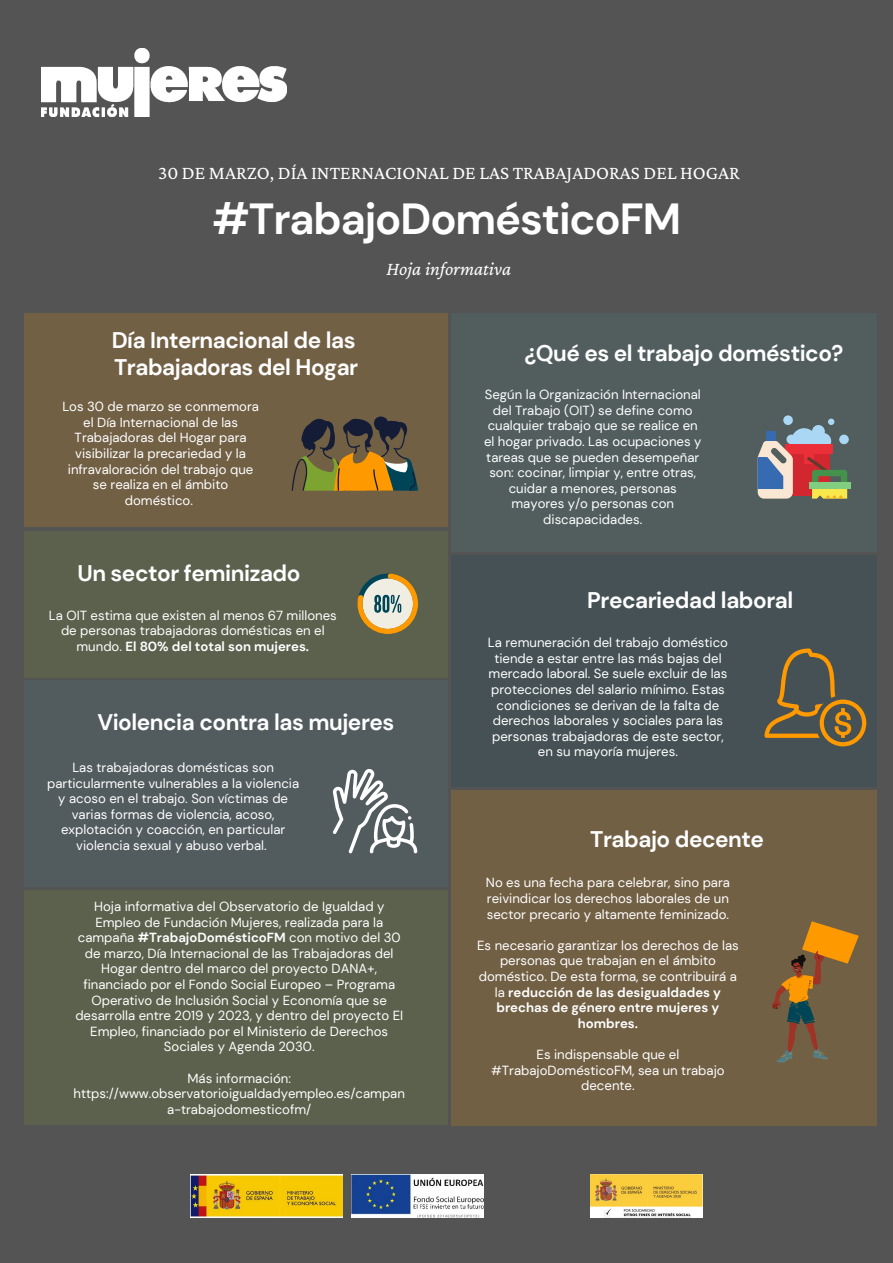
<style>
.page{position:relative;width:893px;height:1263px;background:#545454}
.page>*{position:absolute;margin:0;border:0;box-sizing:border-box;transform-origin:0 0}
.t1{font:700 43.42px "DM Sans";letter-spacing:-.025em;color:#fff}
.t2{font:700 22.58px "DM Sans";letter-spacing:-.02em;color:#fff}
.t3{font:19.35px "Crimson Pro";color:#fff}
.t4{font:italic 19.35px "Crimson Pro";color:#fff}
.t5{font:13.2px/15.6px "DM Sans";color:#fff;text-align:center}
.s1{font-weight:700}
</style>
<div class="page">
<div style="left:24px;top:531px;width:424px;height:146px;background:#5b614d"></div>
<div style="left:451px;top:313px;width:425px;height:239px;background:#525e5e"></div>
<div style="left:451px;top:555px;width:425px;height:232px;background:#455154"></div>
<div style="left:24px;top:680px;width:424px;height:207px;background:#525b5d"></div>
<div style="left:451px;top:790px;width:425px;height:335px;background:#726045"></div>
<div style="left:24px;top:890px;width:424px;height:235px;background:#5b614d"></div>
<div style="left:24px;top:313px;width:424px;height:214px;background:#726045"></div>
<img style="left:41px;top:48px;width:245px;height:69px">
<img style="left:351px;top:1174px;width:132px;height:43px">
<img style="left:191px;top:1174px;width:151px;height:43px">
<img style="left:590px;top:1174px;width:113px;height:43px">
<svg style="left:292px;top:416px;width:126px;height:75px"></svg>
<svg style="left:783px;top:415px;width:10px;height:10px"></svg>
<div style="left:809px;top:483px;width:41px;height:6px;background:#82ce81"></div>
<svg style="left:757px;top:419px;width:90px;height:80px"></svg>
<svg style="left:357px;top:573px;width:61px;height:61px"></svg>
<svg style="left:764px;top:648px;width:102px;height:98px"></svg>
<svg style="left:333px;top:769px;width:84px;height:84px"></svg>
<svg style="left:772px;top:921px;width:87px;height:141px"></svg>
<p class="t3" style="left:158px;top:161px;width:583px">30 DE MARZO, DÍA INTERNACIONAL DE LAS TRABAJADORAS DEL HOGAR</p>
<p class="t1" style="left:212px;top:191px;width:470px">#TrabajoDomésticoFM</p>
<p class="t4" style="left:386px;top:258px;width:126px">Hoja informativa</p>
<p class="t2" style="left:112px;top:325px;width:245px">Día Internacional de las</p>
<p class="t2" style="left:114px;top:352px;width:246px">Trabajadoras del Hogar</p>
<p class="t5" style="left:62px;top:399px;width:198px">Los 30 de marzo se conmemora el Día Internacional de las<br>Trabajadoras del Hogar para visibilizar la precariedad y la infravaloración del trabajo que se realiza en el ámbito doméstico.</p>
<p class="t2" style="left:77px;top:559px;width:225px">Un sector feminizado</p>
<p class="t5" style="left:49px;top:607px;width:289px">La OIT estima que existen al menos 67 millones de personas trabajadoras domésticas en el mundo. <span class="s1">El 80% del total son mujeres.</span></p>
<p class="t2" style="left:97px;top:708px;width:298px">Violencia contra las mujeres</p>
<p class="t5" style="left:47px;top:760px;width:253px">Las trabajadoras domésticas son particularmente vulnerables a la violencia y acoso en el trabajo. Son víctimas de varias formas de violencia, acoso, explotación y coacción, en particular violencia sexual y abuso verbal.</p>
<p class="t5" style="left:75px;top:899px;width:329px">Hoja informativa del Observatorio de Igualdad y Empleo de Fundación Mujeres, realizada para la campaña <span class="s1">#TrabajoDomésticoFM</span> con motivo del 30 de marzo, Día Internacional de las Trabajadoras del Hogar dentro del marco del proyecto DANA+, financiado por el Fondo Social Europeo – Programa Operativo de Inclusión Social y Economía que se desarrolla entre 2019 y 2023, y dentro del proyecto EI Empleo, financiado por el Ministerio de Derechos Sociales y Agenda 2030.</p>
<p class="t5" style="left:74px;top:1070px;width:333px">Más información: https://www.observatorioigualdadyempleo.es/campan a-trabajodomesticofm/</p>
<p class="t2" style="left:524px;top:339px;width:321px">¿Qué es el trabajo doméstico?</p>
<p class="t5" style="left:484px;top:387px;width:219px">Según la Organización Internacional del Trabajo (OIT) se define como cualquier trabajo que se realice en el hogar privado. Las ocupaciones y tareas que se pueden desempeñar son: cocinar, limpiar y, entre otras, cuidar a menores, personas mayores y/o personas con discapacidades.</p>
<p class="t2" style="left:587px;top:586px;width:208px">Precariedad laboral</p>
<p class="t5" style="left:488px;top:635px;width:242px">La remuneración del trabajo doméstico tiende a estar entre las más bajas del mercado laboral. Se suele excluir de las protecciones del salario mínimo. Estas condiciones se derivan de la falta de derechos laborales y sociales para las personas trabajadoras de este sector, en su mayoría mujeres.</p>
<p class="t2" style="left:590px;top:825px;width:175px">Trabajo decente</p>
<p class="t5" style="left:486px;top:875px;width:246px;text-align:justify">No es una fecha para celebrar, sino para reivindicar los derechos laborales de un sector precario y altamente feminizado.</p>
<p class="t5" style="left:477px;top:937px;width:263px">Es necesario garantizar los derechos de las personas que trabajan en el ámbito doméstico. De esta forma, se contribuirá a la <span class="s1">reducción de las desigualdades y brechas de género entre mujeres y hombres.</span></p>
<p class="t5" style="left:491px;top:1047px;width:235px">Es indispensable que el #TrabajoDomésticoFM, sea un trabajo decente.</p>
</div>
